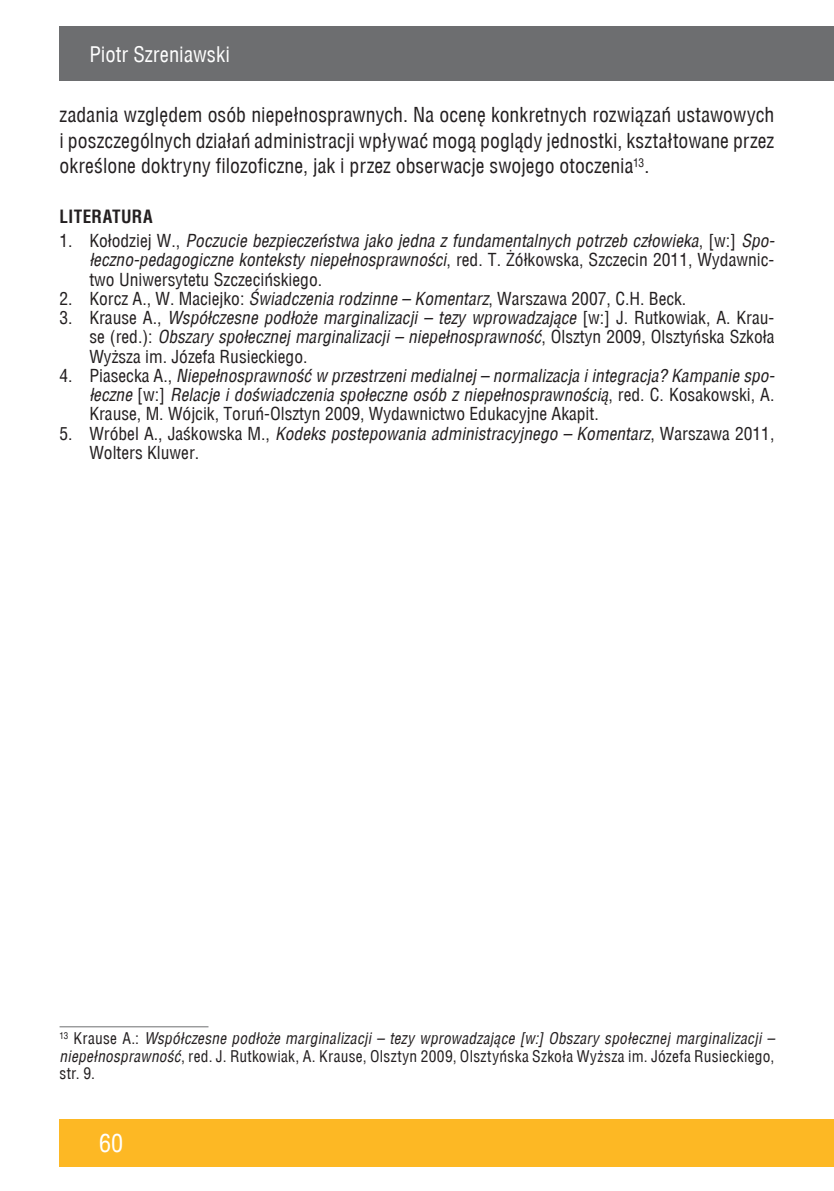
<style>
.page{position:relative;width:834px;height:1191px;background:#fff}
.page>*{position:absolute;margin:0;border:0;box-sizing:border-box;transform-origin:0 0}
.t1{font:24.5px "Switzerland Condensed";color:#fff}
.t2{font:21px "Switzerland Condensed";color:#fff}
.t3{font:20.12px/25.4px "Switzerland Condensed";letter-spacing:.005em;color:#231f20;text-align:justify}
.t4{font:italic 17.5px/19.2px "Switzerland Condensed";color:#231f20;text-align:justify}
.t5{font:17.5px/19.2px "Switzerland Condensed";color:#231f20;text-align:justify}
.t6{font:700 17.5px "Switzerland Condensed";letter-spacing:.025em;color:#231f20}
.t7{font:italic 15.75px/17.5px "Switzerland Condensed";letter-spacing:.015em;color:#231f20;text-align:justify}
.s1{font-style:normal}
.s2{font-style:italic}
</style>
<div class="page">
<div style="left:60px;top:1119px;width:773px;height:47px;background:#fdb824"></div>
<div style="left:60px;top:26px;width:773px;height:55px;background:#6d6e70"></div>
<hr style="left:60px;top:1026px;width:148px;height:1px;background:#6d6e70">
<p class="t2" style="left:89px;top:42px;width:142px">Piotr Szreniawski</p>
<p class="t3" style="left:60px;top:102px;width:716px">zadania względem osób niepełnosprawnych. Na ocenę konkretnych rozwiązań ustawowych i poszczególnych działań administracji wpływać mogą poglądy jednostki, kształtowane przez określone doktryny filozoficzne, jak i przez obserwacje swojego otoczenia<sup>13</sup>.</p>
<p class="t6" style="left:60px;top:206px;width:95px">LITERATURA</p>
<p class="t4" style="left:89px;top:231px;width:686px;text-indent:-30px"><span class="s1">1. Kołodziej W.,</span> Poczucie bezpieczeństwa jako jedna z fundamentalnych potrzeb człowieka<span class="s1">, [w:]</span> Spo&shy;łeczno-pedagogiczne konteksty niepełnosprawności<span class="s1">, red. T. Żółkowska, Szczecin 2011, Wydawnic&shy;two Uniwersytetu Szczecińskiego.</span></p>
<p class="t5" style="left:60px;top:289px;width:628px">2. Korcz A., W. Maciejko: <span class="s2">Świadczenia rodzinne – Komentarz</span>, Warszawa 2007, C.H. Beck.</p>
<p class="t5" style="left:89px;top:308px;width:686px;text-indent:-30px">3. Krause A., <span class="s2">Współczesne podłoże marginalizacji – tezy wprowadzające</span> [w:] J. Rutkowiak, A. Krau&shy;se (red.): <span class="s2">Obszary społecznej marginalizacji – niepełnosprawność</span>, Olsztyn 2009, Olsztyńska Szkoła Wyższa im. Józefa Rusieckiego.</p>
<p class="t4" style="left:89px;top:366px;width:686px;text-indent:-30px"><span class="s1">4. Piasecka A.,</span> Niepełnosprawność w przestrzeni medialnej – normalizacja i integracja? Kampanie spo&shy;łeczne <span class="s1">[w:]</span> Relacje i doświadczenia społeczne osób z niepełnosprawnością<span class="s1">, red. C. Kosakowski, A.<br>Krause, M. Wójcik, Toruń-Olsztyn 2009, Wydawnictwo Edukacyjne Akapit.</span></p>
<p class="t5" style="left:89px;top:424px;width:686px;text-indent:-30px">5. Wróbel A., Jaśkowska M., <span class="s2">Kodeks postepowania administracyjnego – Komentarz</span>, Warszawa 2011,<br>Wolters Kluwer.</p>
<p class="t7" style="left:60px;top:1029px;width:716px"><sup>13</sup> <span class="s1">Krause A.:</span> Współczesne podłoże marginalizacji – tezy wprowadzające [w:] Obszary społecznej marginalizacji – niepełnosprawność<span class="s1">, red. J. Rutkowiak, A. Krause, Olsztyn 2009, Olsztyńska Szkoła Wyższa im. Józefa Rusieckiego, str. 9.</span></p>
<h1 class="t1" style="left:99px;top:1129px;width:26px">60</h1>
</div>
